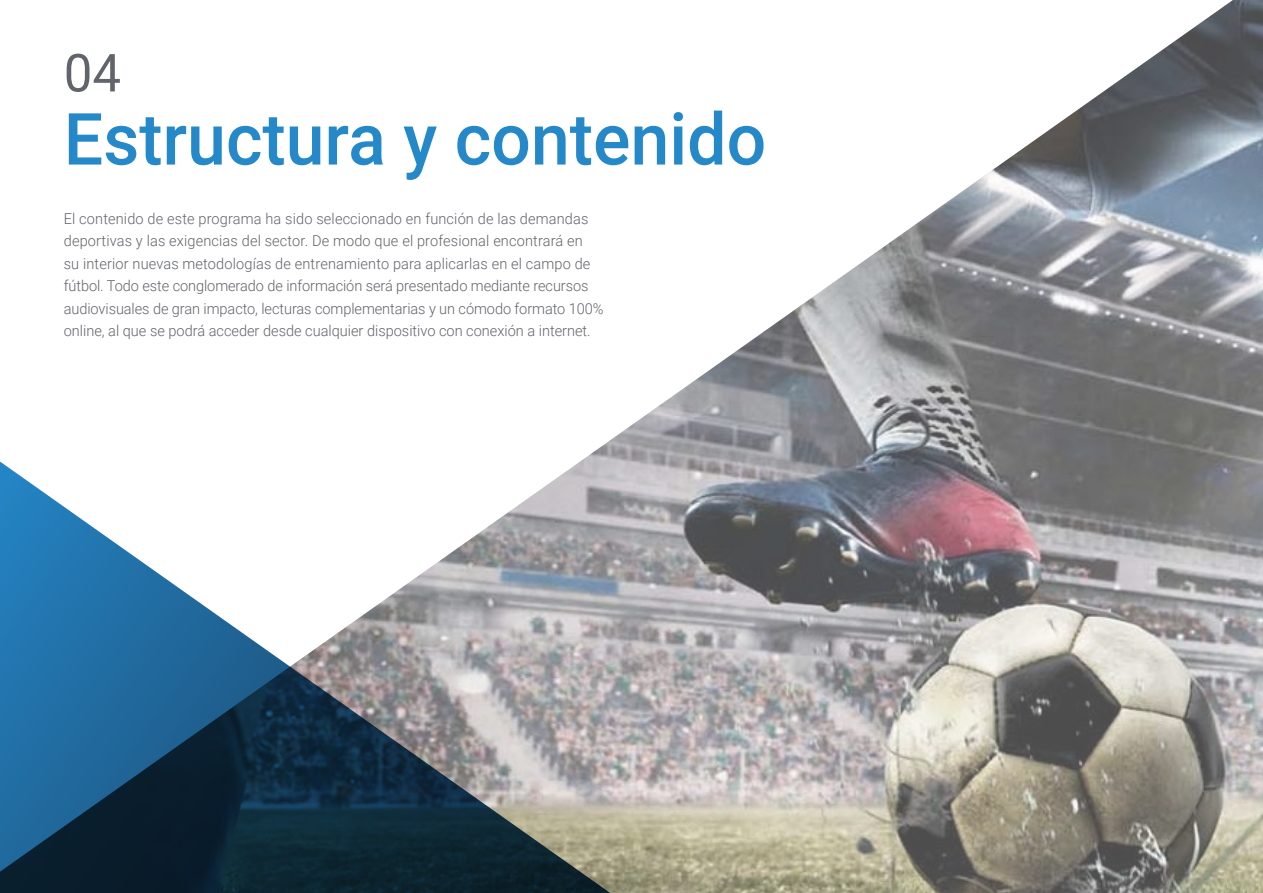
<style>
.page{position:relative;width:1263px;height:893px;background:#fff}
.page>*{position:absolute;margin:0;border:0;box-sizing:border-box;transform-origin:0 0}
.t1{font:500 72px "Roboto";color:#2488c9}
.t2{font:52.5px "Roboto";color:#61646a}
.t3{font:300 15px/22.5px "Roboto";color:#61646a}
</style>
<div class="page">
<img style="left:602px;top:0;width:661px;height:893px">
<svg style="left:0;top:446px;width:640px;height:447px"></svg>
<h2 class="t2" style="left:64px;top:36px;width:59px">04</h2>
<h1 class="t1" style="left:64px;top:89px;width:704px">Estructura y contenido</h1>
<p class="t3" style="left:64px;top:207px;width:541px">El contenido de este programa ha sido seleccionado en función de las demandas deportivas y las exigencias del sector. De modo que el profesional encontrará en<br>su interior nuevas metodologías de entrenamiento para aplicarlas en el campo de fútbol. Todo este conglomerado de información será presentado mediante recursos audiovisuales de gran impacto, lecturas complementarias y un cómodo formato 100% online, al que se podrá acceder desde cualquier dispositivo con conexión a internet.</p>
</div>
